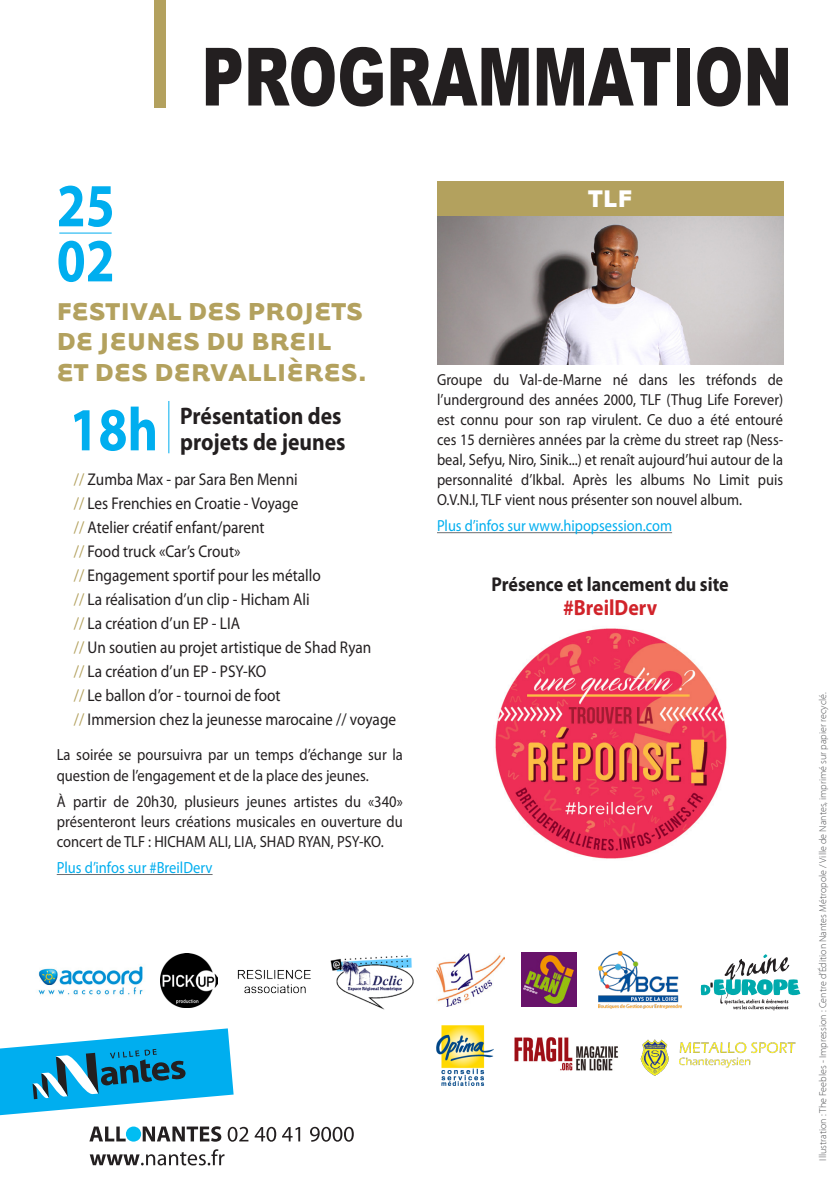
<style>
.page{position:relative;width:840px;height:1191px;background:#fff}
.page>*{position:absolute;margin:0;border:0;box-sizing:border-box;transform-origin:0 0}
.t1{font:900 80.4px "Arial";color:#231f20;scale:.73 1}
.t2{font:700 61.6px "Myriad Pro";color:#00aeef;scale:.85 1}
.t3{font:700 28.2px/30.4px "Tarzana Wide";letter-spacing:.015em;color:#b3a15e}
.t4{font:700 28px "Tarzana Wide";color:#fff}
.t5{font:700 24px "Myriad Pro";color:#231f20;scale:.9 1}
.t6{font:700 22px "Myriad Pro";color:#d1232a;scale:.9 1}
.t7{font:700 20px "Myriad Pro";color:#231f20;scale:.9 1}
.t8{font:17px "Myriad Pro";color:#231f20;scale:.9 1}
.t9{font:16.2px/20.2px "Myriad Pro";color:#231f20;scale:.9 1}
.t10{font:16.2px "Myriad Pro";color:#00aeef;scale:.9 1}
.t11{font:16px/20px "Myriad Pro";color:#231f20;text-align:justify;scale:.9 1}
.t12{font:16px "Myriad Pro";color:#00aeef;scale:.9 1}
.t13{font:300 10px "Myriad Pro";color:#57585a}
.s1{color:#b3a15e}
</style>
<div class="page">
<svg style="left:0;top:1028px;width:233px;height:87px"></svg>
<svg style="left:227px;top:1126px;width:21px;height:15px"></svg>
<svg style="left:254px;top:1126px;width:22px;height:15px"></svg>
<svg style="left:282px;top:1127px;width:18px;height:14px"></svg>
<svg style="left:310px;top:1126px;width:43px;height:15px"></svg>
<svg style="left:90px;top:1149px;width:134px;height:16px"></svg>
<svg style="left:89px;top:1126px;width:132px;height:15px"></svg>
<div style="left:154px;top:0;width:11px;height:108px;background:#b3a15e"></div>
<hr style="left:437px;top:532px;width:234px;height:1px;background:#6c6d70">
<img style="left:437px;top:215px;width:345px;height:149px">
<div style="left:437px;top:180px;width:345px;height:35px;background:#b3a15e"></div>
<hr style="left:57px;top:874px;width:155px;height:1px;background:#6c6d70">
<hr style="left:168px;top:401px;width:1px;height:52px;background:#00aeef">
<hr style="left:59px;top:232px;width:53px;height:1px;background:#00aeef">
<img style="left:495px;top:628px;width:232px;height:231px">
<img style="left:38px;top:966px;width:105px;height:29px">
<img style="left:237px;top:969px;width:74px;height:25px">
<img style="left:330px;top:955px;width:84px;height:55px">
<img style="left:160px;top:954px;width:57px;height:53px">
<img style="left:436px;top:953px;width:68px;height:53px">
<img style="left:521px;top:953px;width:55px;height:53px">
<img style="left:598px;top:951px;width:83px;height:57px">
<svg style="left:700px;top:954px;width:99px;height:56px"></svg>
<img style="left:640px;top:1039px;width:156px;height:37px">
<img style="left:514px;top:1037px;width:105px;height:34px">
<img style="left:436px;top:1025px;width:57px;height:60px">
<p class="t1" style="left:201px;top:18px;width:810px">PROGRAMMATION</p>
<p class="t2" style="left:57px;top:165px;width:70px">25</p>
<p class="t2" style="left:57px;top:220px;width:70px">02</p>
<p class="t3" style="left:57px;top:294px;width:312px">FESTIVAL DES PROJETS<br>DE JEUNES DU BREIL<br>ET DES DERVALLIÈRES.</p>
<p class="t2" style="left:69px;top:389px;width:106px">18h</p>
<p class="t5" style="left:180px;top:400px;width:181px">Présentation des</p>
<p class="t5" style="left:180px;top:426px;width:185px">projets de jeunes</p>
<p class="t8" style="left:74px;top:469px;width:250px"><span class="s1">//</span> Zumba Max - par Sara Ben Menni</p>
<p class="t8" style="left:74px;top:493px;width:251px"><span class="s1">//</span> Les Frenchies en Croatie - Voyage</p>
<p class="t8" style="left:74px;top:517px;width:213px"><span class="s1">//</span> Atelier créatif enfant/parent</p>
<p class="t8" style="left:74px;top:541px;width:187px"><span class="s1">//</span> Food truck «Car’s Crout»</p>
<p class="t8" style="left:74px;top:565px;width:276px"><span class="s1">//</span> Engagement sportif pour les métallo</p>
<p class="t8" style="left:74px;top:589px;width:263px"><span class="s1">//</span> La réalisation d’un clip - Hicham Ali</p>
<p class="t8" style="left:74px;top:613px;width:186px"><span class="s1">//</span> La création d’un EP - LIA</p>
<p class="t8" style="left:74px;top:637px;width:332px"><span class="s1">//</span> Un soutien au projet artistique de Shad Ryan</p>
<p class="t8" style="left:74px;top:661px;width:215px"><span class="s1">//</span> La création d’un EP - PSY-KO</p>
<p class="t8" style="left:74px;top:685px;width:231px"><span class="s1">//</span> Le ballon d’or - tournoi de foot</p>
<p class="t8" style="left:74px;top:709px;width:359px"><span class="s1">//</span> Immersion chez la jeunesse marocaine // voyage</p>
<p class="t9" style="left:57px;top:744px;width:386px">La soirée se poursuivra par un temps d’échange sur la question de l’engagement et de la place des jeunes.</p>
<p class="t9" style="left:57px;top:790px;width:386px;text-align:justify">À partir de 20h30, plusieurs jeunes artistes du «340» présenteront leurs créations musicales en ouverture du concert de TLF : HICHAM ALI, LIA, SHAD RYAN, PSY-KO.</p>
<p class="t10" style="left:57px;top:857px;width:174px">Plus d’infos sur #BreilDerv</p>
<p class="t4" style="left:588px;top:180px;width:45px">TLF</p>
<p class="t11" style="left:437px;top:370px;width:386px">Groupe du Val-de-Marne né dans les tréfonds de l’underground des années 2000, TLF (Thug Life Forever) est connu pour son rap virulent. Ce duo a été entouré ces 15 dernières années par la crème du street rap (Ness&shy;beal, Sefyu, Niro, Sinik...) et renaît aujourd’hui autour de la personnalité d’Ikbal. Après les albums No Limit puis O.V.N.I, TLF vient nous présenter son nouvel album.</p>
<p class="t12" style="left:437px;top:516px;width:262px">Plus d’infos sur www.hipopsession.com</p>
<p class="t7" style="left:491px;top:571px;width:265px">Présence et lancement du site</p>
<p class="t6" style="left:562px;top:593px;width:106px">#BreilDerv</p>
<p class="t13" style="left:816px;top:1160px;width:470px;rotate:-90deg">Illustration : The Feebles - Impression : Centre d’Édition Nantes Métropole / Ville de Nantes, imprimé sur papier recyclé.</p>
</div>
